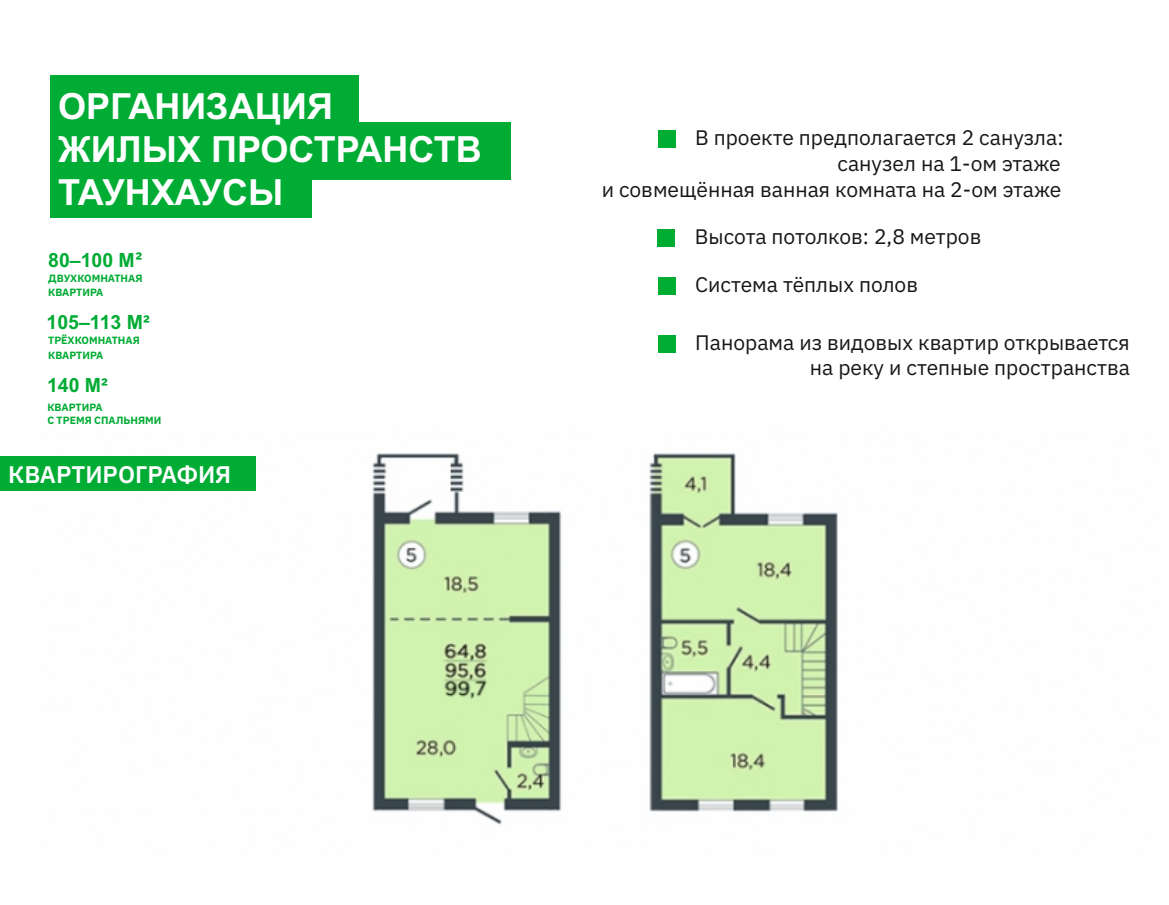
<style>
.page{position:relative;width:1169px;height:905px;background:#fff}
.page>*{position:absolute;margin:0;border:0;box-sizing:border-box;transform-origin:0 0}
.t1{font:700 36px/43.2px "Arial";color:#fff}
.t2{font:600 24px "IBM Plex Sans";color:#fff}
.t3{font:21px/26px "IBM Plex Sans";color:#151616;text-align:right}
.t4{font:700 19.5px "Arial";color:#00ac34}
.t5{font:700 10.5px/13.6px "IBM Plex Sans";color:#00ac34}
.s1{font-family:"IBM Plex Sans"}
</style>
<div class="page">
<img style="left:255px;top:453px;width:583px;height:372px">
<div style="left:0;top:456px;width:255px;height:35px;background:#00ac34"></div>
<div style="left:50px;top:76px;width:308px;height:60px;background:#00ac34"></div>
<div style="left:50px;top:123px;width:460px;height:57px;background:#00ac34"></div>
<div style="left:50px;top:123px;width:261px;height:94px;background:#00ac34"></div>
<div style="left:658px;top:130px;width:17px;height:17px;background:#00ad33"></div>
<div style="left:658px;top:229px;width:17px;height:17px;background:#00ad33"></div>
<div style="left:658px;top:277px;width:17px;height:17px;background:#00ad33"></div>
<div style="left:658px;top:335px;width:17px;height:17px;background:#00ad33"></div>
<h1 class="t1" style="left:58px;top:88px;width:425px">ОРГАНИЗАЦИЯ<br>ЖИЛЫХ ПРОСТРАНСТВ<br>ТАУНХАУСЫ</h1>
<p class="t4" style="left:48px;top:252px;width:96px">80–100 М<span class="s1">²</span></p>
<p class="t5" style="left:48px;top:272px;width:96px">ДВУХКОМНАТНАЯ<br>КВАРТИРА</p>
<p class="t4" style="left:46px;top:314px;width:105px">105–113 М<span class="s1">²</span></p>
<p class="t5" style="left:48px;top:333px;width:93px;line-height:14.9px">ТРЁХКОМНАТНАЯ<br>КВАРТИРА</p>
<p class="t4" style="left:47px;top:377px;width:62px">140 М<span class="s1">²</span></p>
<p class="t5" style="left:47px;top:402px;width:116px;line-height:12.8px">КВАРТИРА<br>С ТРЕМЯ СПАЛЬНЯМИ</p>
<p class="t2" style="left:8px;top:464px;width:224px">КВАРТИРОГРАФИЯ</p>
<p class="t3" style="left:602px;top:126px;width:463px">В проекте предполагается 2 санузла:<br>санузел на 1-ом этаже<br>и совмещённая ванная комната на 2-ом этаже</p>
<p class="t3" style="left:695px;top:225px;width:288px">Высота потолков: 2,8 метров</p>
<p class="t3" style="left:695px;top:273px;width:224px">Система тёплых полов</p>
<p class="t3" style="left:695px;top:332px;width:436px;line-height:24.9px">Панорама из видовых квартир открывается на реку и степные пространства</p>
</div>
